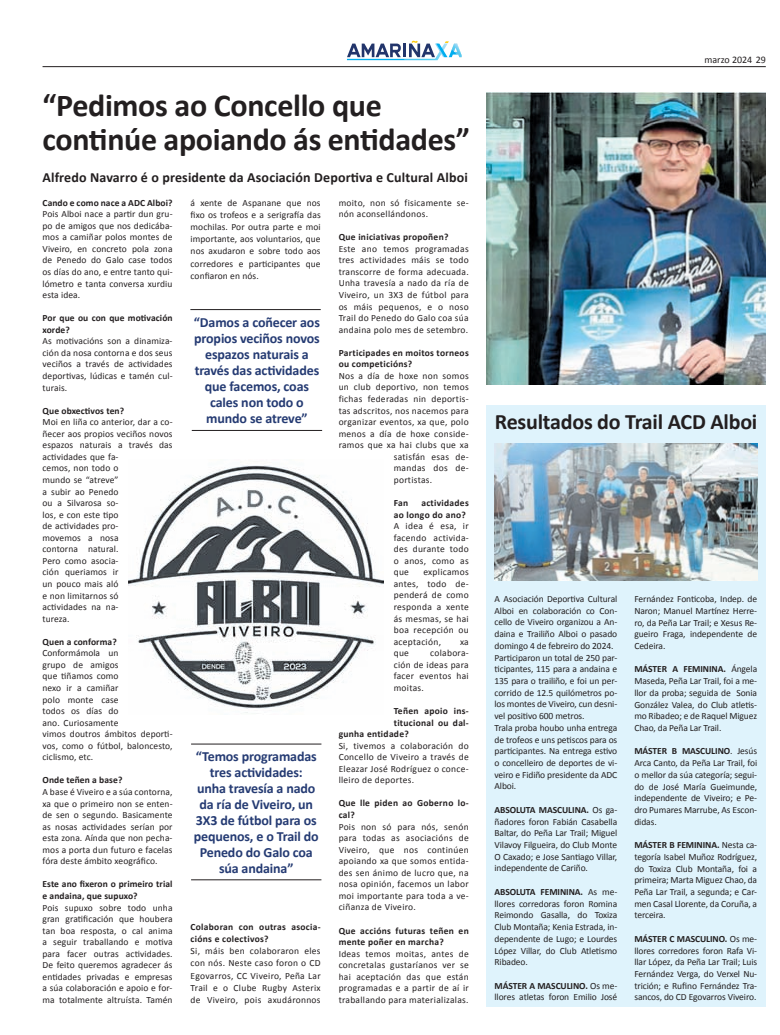
<style>
.page{position:relative;width:780px;height:1035px;background:#fff}
.page>*{position:absolute;margin:0;border:0;box-sizing:border-box;transform-origin:0 0}
.t1{font:700 32px/34px "Calibri";letter-spacing:-.01em;color:#231f20}
.t2{font:700 22px "Calibri";letter-spacing:-.01em;color:#231f20}
.t3{font:700 14px/16px "Calibri";letter-spacing:-.01em;color:#253b73;text-align:center}
.t4{font:700 14px "Calibri";letter-spacing:.01em;color:#231f20}
.t5{font:10px "Calibri";color:#231f20}
.t6{font:9.5px/11.6px "Calibri";letter-spacing:.01em;color:#231f20;text-align:justify}
.t7{font:9.5px/11.7px "Calibri";letter-spacing:-.01em;color:#231f20}
.t8{font:9.5px/11.6px "Calibri";letter-spacing:.03em;color:#231f20}
.t9{font:700 9.5px/11.6px "Calibri";letter-spacing:.03em;color:#231f20}
.t10{font:700 9.5px/11.6px "Calibri";letter-spacing:.01em;color:#231f20}
.s1{font-weight:700}
</style>
<div class="page">
<hr style="left:43px;top:66px;width:722px;height:1px;background:#231f20">
<svg style="left:347px;top:41px;width:114px;height:19px"></svg>
<img style="left:486px;top:93px;width:279px;height:291px">
<div style="left:486px;top:405px;width:280px;height:601px;background:#dff3fc"></div>
<img style="left:494px;top:444px;width:263px;height:136px">
<hr style="left:192px;top:430px;width:130px;height:1px;background:#231f20">
<hr style="left:190px;top:309px;width:131px;height:1px;background:#231f20">
<hr style="left:191px;top:879px;width:130px;height:1px;background:#231f20">
<hr style="left:191px;top:743px;width:130px;height:1px;background:#231f20">
<img style="left:129px;top:465px;width:255px;height:248px">
<h1 class="t1" style="left:43px;top:87px;width:429px">“Pedimos ao Concello que continúe apoiando ás entidades”</h1>
<h3 class="t4" style="left:43px;top:168px;width:426px">Alfredo Navarro é o presidente da Asociación Deportiva e Cultural Alboi</h3>
<p class="t10" style="left:43px;top:196px;width:132px">Cando e como nace a ADC Alboi?</p>
<p class="t6" style="left:43px;top:208px;width:131px">Pois Alboi nace a partir dun gru&shy;po de amigos que nos dedicába&shy;mos a camiñar polos montes de Viveiro, en concreto pola zona de Penedo do Galo case todos os días do ano, e entre tanto qui&shy;lómetro e tanta conversa xurdiu esta idea.</p>
<p class="t10" style="left:43px;top:312px;width:132px">Por que ou con que motivación xorde?</p>
<p class="t6" style="left:43px;top:335px;width:131px">As motivacións son a dinamiza&shy;ción da nosa contorna e dos seus veciños a través de actividades deportivas, lúdicas e tamén cul&shy;turais.</p>
<p class="t10" style="left:43px;top:404px;width:83px">Que obxectivos ten?</p>
<p class="t6" style="left:43px;top:416px;width:131px;text-align:left">Moi en liña co anterior, dar a co&shy;ñecer aos propios veciños novos espazos naturais a través das actividades que fa-<br>cemos, non todo o<br>mundo se “atreve”<br>a subir ao Penedo<br>ou a Silvarosa so-<br>los, e con este tipo<br>de actividades pro-<br>movemos a nosa<br>contorna natural.<br>Pero como asocia-<br>ción queriamos ir<br>un pouco mais aló<br>e non limitarnos só<br>actividades na na-<br>tureza.</p>
<p class="t10" style="left:43px;top:635px;width:76px">Quen a conforma?</p>
<p class="t6" style="left:43px;top:647px;width:131px;text-align:left">Conformámola un<br>grupo de amigos<br>que tiñamos como<br>nexo ir a camiñar<br>polo monte case<br>todos os días do<br>ano. Curiosamente<br>vimos doutros ámbitos deporti&shy;vos, como o fútbol, baloncesto, ciclismo, etc.</p>
<p class="t10" style="left:43px;top:774px;width:81px">Onde teñen a base?</p>
<p class="t6" style="left:43px;top:785px;width:131px">A base é Viveiro e a súa contorna, xa que o primeiro non se enten&shy;de sen o segundo. Basicamente as nosas actividades serían por esta zona. Aínda que non pecha&shy;mos a porta dun futuro e facelas fóra deste ámbito xeográfico.</p>
<p class="t10" style="left:43px;top:878px;width:131px">Este ano fixeron o primeiro trial e andaina, que supuxo?</p>
<p class="t6" style="left:43px;top:901px;width:132px">Pois supuxo sobre todo unha gran gratificación que houbera tan boa resposta, o cal anima a seguir traballando e motiva para facer outras actividades.<br>De feito queremos agradecer ás entidades privadas e empresas a súa colaboración e apoio e for&shy;ma totalmente altruísta. Tamén</p>
<p class="t6" style="left:190px;top:196px;width:132px;line-height:12.2px">á xente de Aspanane que nos fixo os trofeos e a serigrafía das mochilas. Por outra parte e moi importante, aos voluntarios, que nos axudaron e sobre todo aos corredores e participantes que confiaron en nós.</p>
<h3 class="t3" style="left:194px;top:314px;width:127px">“Damos a coñecer aos propios veciños novos espazos naturais a través das actividades que facemos, coas cales non todo o mundo se atreve”</h3>
<h3 class="t3" style="left:194px;top:748px;width:126px">“Temos programadas tres actividades: unha travesía a nado da ría de Viveiro, un<br>3X3 de fútbol para os pequenos, e o Trail do<br>Penedo do Galo coa súa andaina”</h3>
<p class="t9" style="left:190px;top:920px;width:132px;line-height:12.2px">Colaboran con outras asocia&shy;cións e colectivos?</p>
<p class="t6" style="left:190px;top:944px;width:131px;line-height:12.2px">Si, máis ben colaboraron eles con nós. Neste caso foron o CD Egovarros, CC Viveiro, Peña Lar Trail e o Clube Rugby Asterix de Viveiro, pois axudáronnos</p>
<p class="t8" style="left:338px;top:196px;width:132px">moito, non só fisicamente se&shy;nón aconsellándonos.</p>
<p class="t9" style="left:338px;top:231px;width:111px">Que iniciativas propoñen?</p>
<p class="t6" style="left:338px;top:242px;width:132px">Este ano temos programadas tres actividades máis se todo transcorre de forma adecuada.<br>Unha travesía a nado da ría de Viveiro, un 3X3 de fútbol para os máis pequenos, e o noso Trail do Penedo do Galo coa súa andaina polo mes de setembro.</p>
<p class="t9" style="left:338px;top:346px;width:132px">Participades en moitos torneos ou competicións?</p>
<p class="t8" style="left:338px;top:369px;width:132px">Nos a día de hoxe non somos</p>
<p class="t8" style="left:338px;top:381px;width:132px">un club deportivo, non temos</p>
<p class="t8" style="left:338px;top:392px;width:132px">fichas federadas nin deportis-</p>
<p class="t8" style="left:338px;top:404px;width:132px">tas adscritos, nos nacemos para</p>
<p class="t8" style="left:338px;top:416px;width:131px">organizar eventos, xa que, polo</p>
<p class="t8" style="left:338px;top:427px;width:132px">menos a día de hoxe conside-</p>
<p class="t8" style="left:338px;top:439px;width:132px">ramos que xa hai clubs que xa</p>
<p class="t8" style="left:394px;top:450px;width:77px">satisfán esas de-</p>
<p class="t8" style="left:394px;top:462px;width:76px">mandas dos de-</p>
<p class="t8" style="left:394px;top:473px;width:40px">portistas.</p>
<p class="t9" style="left:394px;top:496px;width:16px">Fan</p>
<p class="t9" style="left:394px;top:496px;width:77px;text-indent:28px">actividades ao longo do ano?</p>
<p class="t6" style="left:394px;top:519px;width:76px">A idea é esa, ir facendo activida&shy;des durante todo o anos, como as que</p>
<p class="t6" style="left:394px;top:566px;width:76px;text-indent:30px">explicamos antes, todo de&shy;penderá de como responda a xente ás mesmas, se hai boa recepción ou aceptación,</p>
<p class="t6" style="left:460px;top:635px;width:10px">xa</p>
<p class="t6" style="left:394px;top:647px;width:77px;text-indent:36px">colabora&shy;ción de ideas para facer eventos hai moitas.</p>
<p class="t9" style="left:394px;top:704px;width:77px">Teñen apoio ins-</p>
<p class="t9" style="left:394px;top:716px;width:77px">titucional ou dal-</p>
<p class="t9" style="left:338px;top:727px;width:72px">gunha entidade?</p>
<p class="t6" style="left:338px;top:739px;width:132px">Si, tivemos a colaboración do Concello de Viveiro a través de Eleazar José Rodríguez o conce&shy;lleiro de deportes.</p>
<p class="t9" style="left:338px;top:797px;width:132px">Que lle piden ao Goberno lo&shy;cal?</p>
<p class="t6" style="left:338px;top:820px;width:132px">Pois non só para nós, senón para todas as asociacións de Viveiro, que nos continúen apoiando xa que somos entida&shy;des sen ánimo de lucro que, na nosa opinión, facemos un labor moi importante para toda a ve&shy;ciñanza de Viveiro.</p>
<p class="t9" style="left:338px;top:924px;width:132px">Que accións futuras teñen en mente poñer en marcha?</p>
<p class="t6" style="left:338px;top:947px;width:132px">Ideas temos moitas, antes de concretalas gustaríanos ver se hai aceptación das que están programadas e a partir de aí ir traballando para materializalas.</p>
<p class="t6" style="left:394px;top:647px;width:17px">que</p>
<p class="t5" style="left:704px;top:54px;width:63px">marzo 2024 29</p>
<h2 class="t2" style="left:495px;top:408px;width:264px">Resultados do Trail ACD Alboi</h2>
<p class="t7" style="left:494px;top:592px;width:124px">A Asociación Deportiva Cultural<br>Alboi en colaboración co Con&shy;cello de Viveiro organizou a An&shy;daina e Trailiño Alboi o pasado domingo 4 de febreiro do 2024.<br>Participaron un total de 250 par&shy;ticipantes, 115 para a andaina e<br>135 para o trailiño, e foi un per&shy;corrido de 12.5 quilómetros po&shy;los montes de Viveiro, cun desni&shy;vel positivo 600 metros.<br>Trala proba houbo unha entrega de trofeos e uns petiscos para os participantes. Na entrega estivo o concelleiro de deportes de vi&shy;veiro e Fidiño presidente da ADC<br>Alboi.</p>
<p class="t6" style="left:494px;top:803px;width:124px"><span class="s1">ABSOLUTA MASCULINA.</span> Os ga&shy;ñadores foron Fabián Casabella Baltar, do Peña Lar Trail; Miguel Vilavoy Filgueira, do Club Monte O Caxado; e Jose Santiago Villar, independente de Cariño.</p>
<p class="t6" style="left:494px;top:885px;width:124px"><span class="s1">ABSOLUTA FEMININA.</span> As me&shy;llores corredoras foron Romina Reimondo Gasalla, do Toxiza Club Montaña; Kenia Estrada, in&shy;dependente de Lugo; e Lourdes López Villar, do Club Atletismo Ribadeo.</p>
<p class="t7" style="left:494px;top:979px;width:124px"><span class="s1">MÁSTER A MASCULINO.</span> Os me&shy;llores atletas foron Emilio José</p>
<p class="t6" style="left:634px;top:592px;width:124px">Fernández Fonticoba, Indep. de Naron; Manuel Martínez Herre&shy;ro, da Peña Lar Trail; e Xesus Re&shy;gueiro Fraga, independente de Cedeira.</p>
<p class="t6" style="left:634px;top:663px;width:124px"><span class="s1">MÁSTER A FEMININA.</span> Ángela Maseda, Peña Lar Trail, foi a me&shy;llor da proba; seguida de Sonia González Valea, do Club atletis&shy;mo Ribadeo; e de Raquel Miguez Chao, da Peña Lar Trail.</p>
<p class="t6" style="left:634px;top:745px;width:124px"><span class="s1">MÁSTER B MASCULINO</span>. Jesús Arca Canto, da Peña Lar Trail, foi o mellor da súa categoría; segui&shy;do de José María Gueimunde, independente de Viveiro; e Pe&shy;dro Pumares Marrube, As Escon&shy;didas.</p>
<p class="t6" style="left:634px;top:838px;width:124px"><span class="s1">MÁSTER B FEMININA.</span> Nesta ca&shy;tegoría Isabel Muñoz Rodríguez, do Toxiza Club Montaña, foi a primeira; Marta Miguez Chao, da Peña Lar Trail, a segunda; e Car&shy;men Casal Llorente, da Coruña, a terceira.</p>
<p class="t6" style="left:634px;top:932px;width:124px"><span class="s1">MÁSTER C MASCULINO.</span> Os me&shy;llores corredores foron Rafa Vi&shy;llar López, da Peña Lar Trail; Luis Fernández Verga, do Verxel Nu&shy;trición; e Rufino Fernández Tra&shy;sancos, do CD Egovarros Viveiro.</p>
</div>
